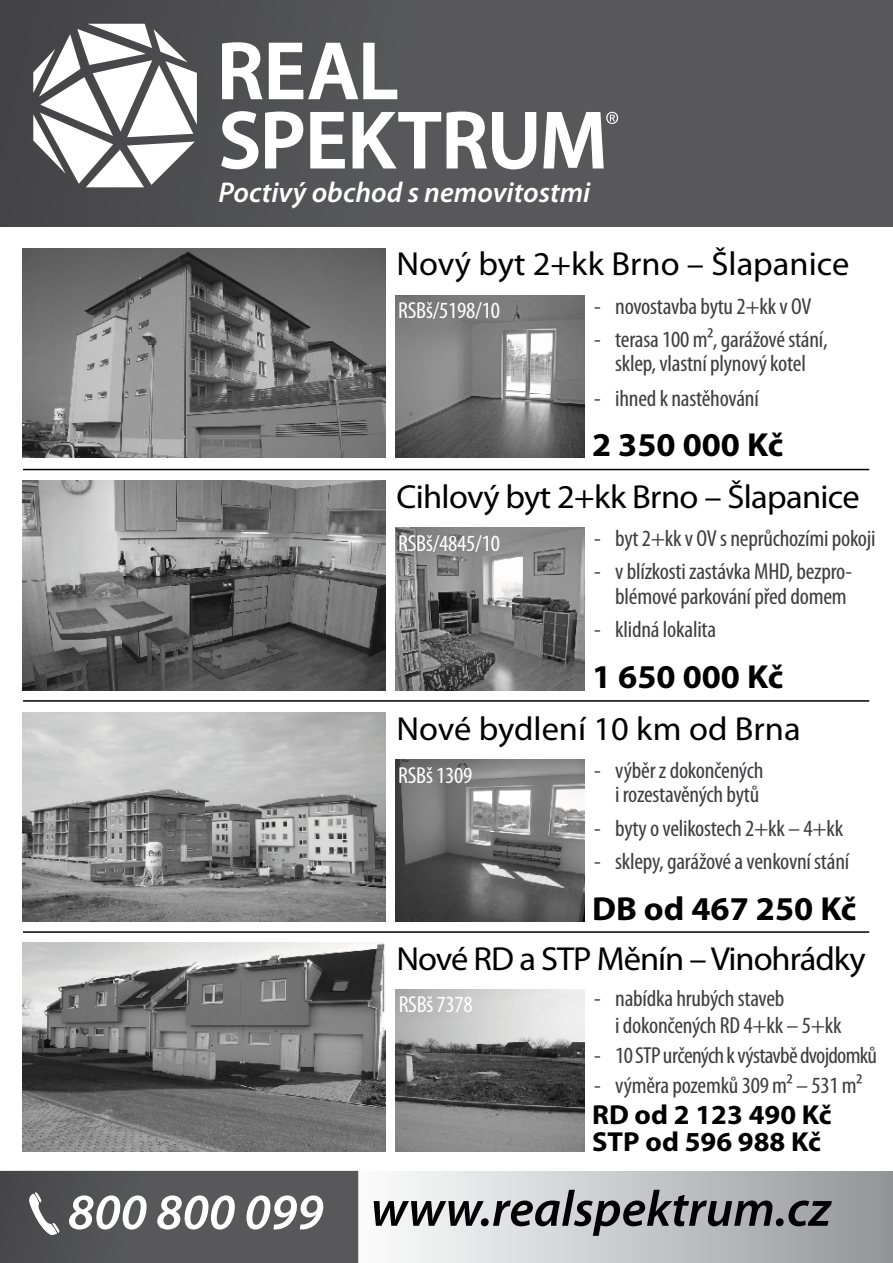
<style>
.page{position:relative;width:893px;height:1263px;background:#fff}
.page>*{position:absolute;margin:0;border:0;box-sizing:border-box;transform-origin:0 0}
.t1{font:italic 600 50.7px "Myriad Pro";color:#000}
.t2{font:33.45px "Myriad Pro";letter-spacing:-.015em;color:#000}
.t3{font:700 33.45px "Myriad Pro";color:#000}
.t4{font:italic 600 28.65px "Myriad Pro";color:#fff}
.t5{font:700 27.6px/27px "Myriad Pro";color:#000}
.t6{font:condensed 23.25px/24.3px "Myriad Pro";letter-spacing:-.01em;color:#3e3d40;text-align:right}
.t7{font:condensed 23.25px "Myriad Pro";letter-spacing:-.01em;color:#fff}
.t8{font:condensed 23.25px "Myriad Pro";letter-spacing:-.03em;color:#3e3d40}
.s1{color:#fff}
</style>
<div class="page">
<img style="left:23px;top:248px;width:363px;height:209px">
<img style="left:23px;top:481px;width:363px;height:209px">
<img style="left:23px;top:712px;width:363px;height:210px">
<img style="left:23px;top:942px;width:363px;height:210px">
<img style="left:396px;top:295px;width:188px;height:162px">
<img style="left:396px;top:528px;width:188px;height:162px">
<img style="left:396px;top:760px;width:188px;height:162px">
<img style="left:396px;top:989px;width:188px;height:162px">
<div style="left:340px;top:1171px;width:553px;height:92px;background:linear-gradient(to right,#fff,#959698)"></div>
<div style="left:0;top:0;width:893px;height:227px;background:linear-gradient(to right,#4a4a4c,#5d5d5f)"></div>
<svg style="left:33px;top:24px;width:164px;height:163px"></svg>
<svg style="left:222px;top:42px;width:41px;height:57px"></svg>
<svg style="left:269px;top:43px;width:128px;height:56px"></svg>
<svg style="left:221px;top:111px;width:37px;height:58px"></svg>
<svg style="left:265px;top:112px;width:38px;height:56px"></svg>
<svg style="left:310px;top:112px;width:35px;height:56px"></svg>
<svg style="left:353px;top:112px;width:88px;height:56px"></svg>
<svg style="left:447px;top:112px;width:89px;height:57px"></svg>
<svg style="left:543px;top:112px;width:75px;height:56px"></svg>
<hr style="left:23px;top:469px;width:846px;height:1px;background:#000">
<hr style="left:23px;top:700px;width:846px;height:2px;background:#000">
<hr style="left:23px;top:931px;width:846px;height:2px;background:#000">
<svg style="left:0;top:1171px;width:358px;height:92px"></svg>
<p class="t4" style="left:219px;top:174px;width:373px">Poctivý obchod s nemovitostmi</p>
<p class="t2" style="left:396px;top:244px;width:454px">Nový byt 2+kk Brno – Šlapanice</p>
<p class="t7" style="left:398px;top:297px;width:103px">RSBš/5198/10</p>
<p class="t6" style="left:594px;top:294px;width:219px">- novostavba bytu 2+kk v OV</p>
<p class="t6" style="left:594px;top:327px;width:235px;text-align:center">- terasa 100 m², garážové stání, sklep, vlastní plynový kotel</p>
<p class="t6" style="left:594px;top:385px;width:166px">- ihned k nastěhování</p>
<p class="t3" style="left:592px;top:423px;width:193px">2 350 000 Kč</p>
<p class="t2" style="left:396px;top:476px;width:465px">Cihlový byt 2+kk Brno – Šlapanice</p>
<p class="t7" style="left:398px;top:529px;width:103px">RSBš/4845/10</p>
<p class="t6" style="left:594px;top:526px;width:283px">- byt 2+kk v OV s neprůchozími pokoji</p>
<p class="t6" style="left:594px;top:559px;width:259px">- v blízkosti zastávka MHD, bezpro&shy;blémové parkování před domem</p>
<p class="t6" style="left:594px;top:616px;width:123px">- klidná lokalita</p>
<p class="t3" style="left:592px;top:655px;width:193px">1 650 000 Kč</p>
<p class="t2" style="left:396px;top:708px;width:406px">Nové bydlení 10 km od Brna</p>
<p class="t7" style="left:398px;top:761px;width:76px">RSBš 1309</p>
<p class="t6" style="left:594px;top:758px;width:171px">- výběr z dokončených i rozestavěných bytů</p>
<p class="t6" style="left:594px;top:815px;width:251px">- byty o velikostech 2+kk – 4+kk</p>
<p class="t6" style="left:594px;top:848px;width:256px">- sklepy, garážové a venkovní stání</p>
<p class="t3" style="left:592px;top:887px;width:266px">DB od 467 250 Kč</p>
<p class="t2" style="left:396px;top:938px;width:471px">Nové RD a STP Měnín – Vinohrádky</p>
<p class="t7" style="left:399px;top:990px;width:76px">RSBš 7378</p>
<p class="t6" style="left:615px;top:984px;width:228px;line-height:26.7px;text-align:left;text-indent:-21px">- nabídka hrubých staveb<br>i dokončených RD 4+kk – 5+kk</p>
<p class="t8" style="left:594px;top:1041px;width:284px">- 10 STP určených k výstavbě dvojdomků</p>
<p class="t6" style="left:594px;top:1072px;width:270px">- výměra pozemků 309 m² – 531 m²</p>
<p class="t5" style="left:592px;top:1101px;width:241px">RD od 2 123 490 Kč<br>STP od 596 988 Kč</p>
<p class="t1" style="left:68px;top:1176px;width:764px"><span class="s1">800 800 099</span> www.realspektrum.cz</p>
</div>
